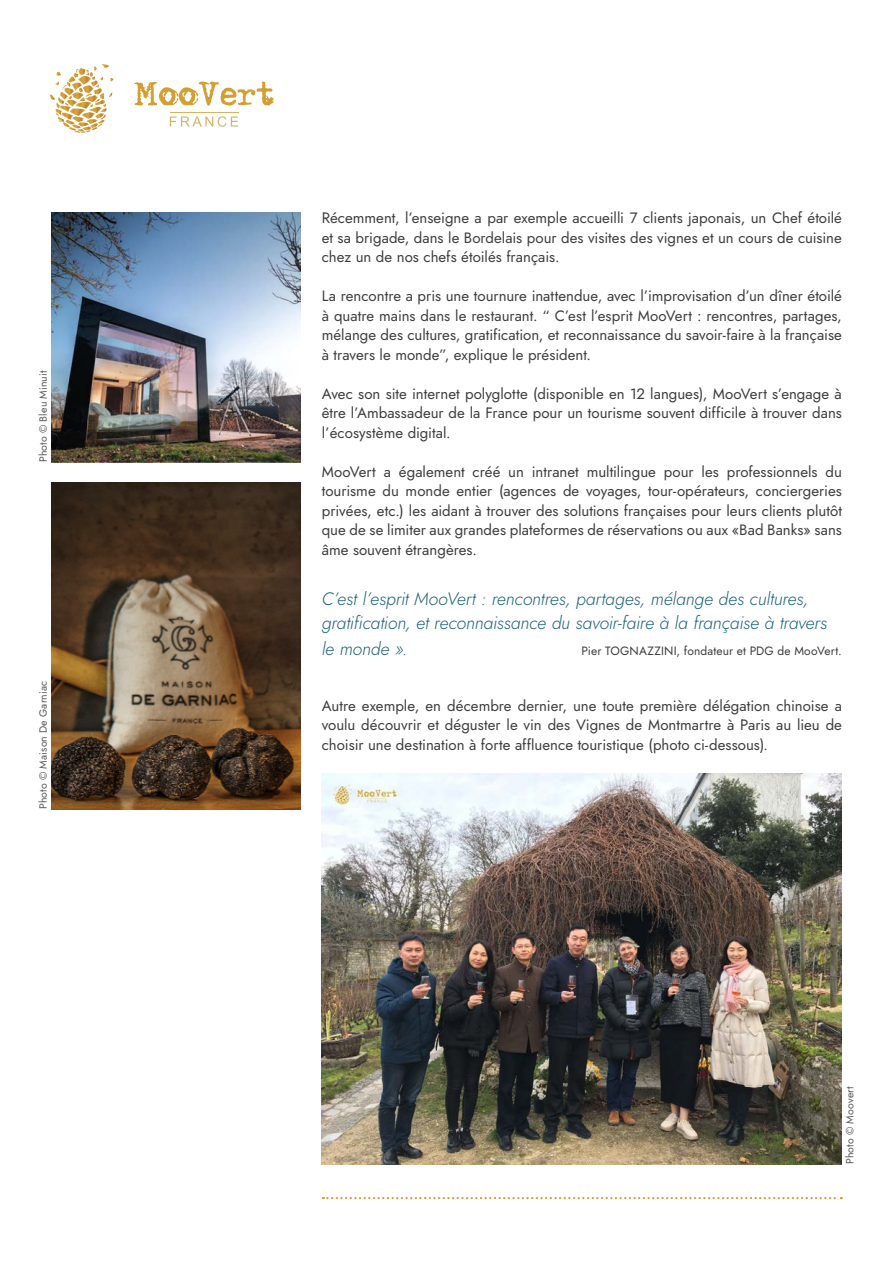
<style>
.page{position:relative;width:893px;height:1263px;background:#fff}
.page>*{position:absolute;margin:0;border:0;box-sizing:border-box;transform-origin:0 0}
.t1{font:italic 300 18px/24px "Jost";letter-spacing:-.01em;color:#21657c}
.t2{font:15px/19.5px "Jost";color:#3e3e3f;text-align:justify}
.t3{font:12px "Jost";letter-spacing:.01em;color:#3e3e3f}
.t4{font:10.5px "Jost";letter-spacing:.015em;color:#57585a}
</style>
<div class="page">
<svg style="left:134px;top:82px;width:140px;height:24px"></svg>
<hr style="left:170px;top:112px;width:68px;height:1px;background:#d5b466">
<svg style="left:170px;top:116px;width:68px;height:11px"></svg>
<svg style="left:50px;top:64px;width:64px;height:69px"></svg>
<img style="left:322px;top:774px;width:520px;height:390px">
<svg style="left:323px;top:1197px;width:519px;height:2px"></svg>
<img style="left:51px;top:213px;width:249px;height:249px">
<img style="left:51px;top:482px;width:249px;height:327px">
<p class="t4" style="left:36px;top:462px;width:93px;rotate:-90deg">Photo © Bleu Minuit</p>
<p class="t4" style="left:36px;top:809px;width:129px;rotate:-90deg">Photo © Maison De Garniac</p>
<p class="t2" style="left:322px;top:208px;width:522px">Récemment, l’enseigne a par exemple accueilli 7 clients japonais, un Chef étoilé et sa brigade, dans le Bordelais pour des visites des vignes et un cours de cuisine chez un de nos chefs étoilés français.</p>
<p class="t2" style="left:322px;top:286px;width:522px">La rencontre a pris une tournure inattendue, avec l’improvisation d’un dîner étoilé à quatre mains dans le restaurant. “ C’est l’esprit MooVert : rencontres, partages, mélange des cultures, gratification, et reconnaissance du savoir-faire à la française à travers le monde”, explique le président.</p>
<p class="t2" style="left:322px;top:384px;width:522px">Avec son site internet polyglotte (disponible en 12 langues), MooVert s’engage à être l’Ambassadeur de la France pour un tourisme souvent difficile à trouver dans l’écosystème digital.</p>
<p class="t2" style="left:322px;top:462px;width:522px">MooVert a également créé un intranet multilingue pour les professionnels du tourisme du monde entier (agences de voyages, tour-opérateurs, conciergeries privées, etc.) les aidant à trouver des solutions françaises pour leurs clients plutôt que de se limiter aux grandes plateformes de réservations ou aux «Bad Banks» sans âme souvent étrangères.</p>
<p class="t1" style="left:322px;top:587px;width:507px">C’est l’esprit MooVert : rencontres, partages, mélange des cultures, gratification, et reconnaissance du savoir-faire à la française à travers</p>
<p class="t1" style="left:322px;top:636px;width:87px">le monde ».</p>
<p class="t3" style="left:581px;top:642px;width:262px">Pier TOGNAZZINI, fondateur et PDG de MooVert.</p>
<p class="t2" style="left:322px;top:696px;width:522px">Autre exemple, en décembre dernier, une toute première délégation chinoise a voulu découvrir et déguster le vin des Vignes de Montmartre à Paris au lieu de choisir une destination à forte affluence touristique (photo ci-dessous).</p>
<p class="t4" style="left:843px;top:1164px;width:79px;rotate:-90deg">Photo © Moovert</p>
</div>
